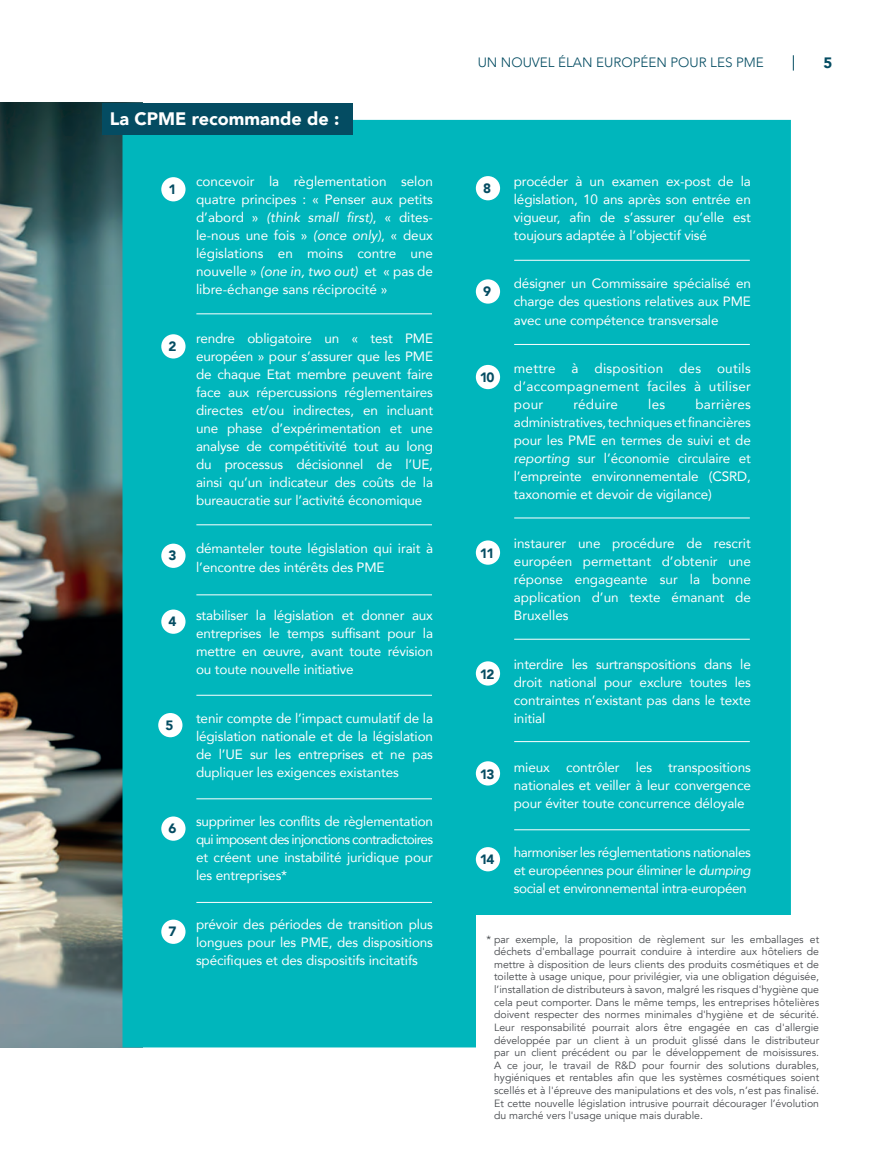
<style>
.page{position:relative;width:893px;height:1149px;background:#fff}
.page>*{position:absolute;margin:0;border:0;box-sizing:border-box;transform-origin:0 0}
.t1{font:900 18px "Avenir";color:#fff}
.t2{font:900 15px "Avenir";color:#044c62}
.t3{font:13.5px/18px "Avenir";letter-spacing:-.01em;color:#fff;text-align:justify}
.t4{font:300 13.5px "Avenir";color:#044c62}
.t5{font:900 13.5px "Avenir";letter-spacing:-.09em;color:#044c62}
.t6{font:13.5px "Avenir";letter-spacing:.02em;color:#fff}
.t7{font:10.5px/12.6px "Avenir";color:#474a4e;text-align:justify}
.s1{font-style:italic}
</style>
<div class="page">
<svg style="left:793px;top:55px;width:1px;height:16px"></svg>
<img style="left:0;top:103px;width:122px;height:944px">
<div style="left:122px;top:120px;width:669px;height:927px;background:#00b6bc"></div>
<div style="left:102px;top:103px;width:250px;height:32px;background:#044c62"></div>
<div style="left:476px;top:176px;width:24px;height:24px;background:#fff;border-radius:50%"></div>
<div style="left:476px;top:279px;width:24px;height:24px;background:#fff;border-radius:50%"></div>
<div style="left:476px;top:365px;width:24px;height:24px;background:#fff;border-radius:50%"></div>
<div style="left:476px;top:540px;width:24px;height:24px;background:#fff;border-radius:50%"></div>
<div style="left:476px;top:661px;width:24px;height:24px;background:#fff;border-radius:50%"></div>
<div style="left:476px;top:761px;width:24px;height:24px;background:#fff;border-radius:50%"></div>
<div style="left:476px;top:846px;width:24px;height:25px;background:#fff;border-radius:50%"></div>
<div style="left:161px;top:177px;width:25px;height:24px;background:#fff;border-radius:50%"></div>
<div style="left:161px;top:334px;width:25px;height:24px;background:#fff;border-radius:50%"></div>
<div style="left:161px;top:543px;width:25px;height:24px;background:#fff;border-radius:50%"></div>
<div style="left:161px;top:609px;width:25px;height:24px;background:#fff;border-radius:50%"></div>
<div style="left:158px;top:712px;width:24px;height:25px;background:#fff;border-radius:50%"></div>
<div style="left:161px;top:816px;width:25px;height:24px;background:#fff;border-radius:50%"></div>
<div style="left:161px;top:919px;width:25px;height:24px;background:#fff;border-radius:50%"></div>
<hr style="left:196px;top:313px;width:236px;height:1px;background:#fff">
<hr style="left:196px;top:524px;width:236px;height:1px;background:#fff">
<hr style="left:196px;top:594px;width:236px;height:1px;background:#fff">
<hr style="left:196px;top:694px;width:236px;height:1px;background:#fff">
<hr style="left:196px;top:798px;width:236px;height:1px;background:#fff">
<hr style="left:196px;top:901px;width:236px;height:1px;background:#fff">
<hr style="left:514px;top:260px;width:236px;height:1px;background:#fff">
<hr style="left:514px;top:344px;width:236px;height:1px;background:#fff">
<hr style="left:514px;top:517px;width:236px;height:1px;background:#fff">
<hr style="left:514px;top:638px;width:236px;height:1px;background:#fff">
<hr style="left:514px;top:741px;width:236px;height:1px;background:#fff">
<hr style="left:514px;top:829px;width:236px;height:1px;background:#fff">
<div style="left:476px;top:915px;width:362px;height:204px;background:#fff"></div>
<h1 class="t1" style="left:110px;top:104px;width:231px">La CPME recommande de :</h1>
<p class="t5" style="left:169px;top:177px;width:9px">1</p>
<p class="t5" style="left:169px;top:334px;width:9px">2</p>
<p class="t5" style="left:169px;top:543px;width:9px">3</p>
<p class="t5" style="left:169px;top:609px;width:9px">4</p>
<p class="t5" style="left:165px;top:713px;width:9px">5</p>
<p class="t5" style="left:169px;top:816px;width:9px">6</p>
<p class="t5" style="left:169px;top:919px;width:9px">7</p>
<p class="t3" style="left:196px;top:172px;width:239px">concevoir la règlementation selon quatre principes : « Penser aux petits d’abord » <span class="s1">(think small first)</span>, « dites&shy;le-nous une fois » <span class="s1">(once only)</span>, « deux législations en moins contre une nouvelle » <span class="s1">(one in, two out)</span> et « pas de libre-échange sans réciprocité »</p>
<p class="t3" style="left:196px;top:328px;width:239px">rendre obligatoire un « test PME européen » pour s’assurer que les PME de chaque Etat membre peuvent faire face aux répercussions réglementaires directes et/ou indirectes, en incluant une phase d’expérimentation et une analyse de compétitivité tout au long du processus décisionnel de l’UE, ainsi qu’un indicateur des coûts de la bureaucratie sur l’activité économique</p>
<p class="t3" style="left:196px;top:539px;width:238px">démanteler toute législation qui irait à l’encontre des intérêts des PME</p>
<p class="t3" style="left:196px;top:606px;width:239px">stabiliser la législation et donner aux entreprises le temps suffisant pour la mettre en œuvre, avant toute révision ou toute nouvelle initiative</p>
<p class="t3" style="left:196px;top:708px;width:239px">tenir compte de l’impact cumulatif de la législation nationale et de la législation de l’UE sur les entreprises et ne pas dupliquer les exigences existantes</p>
<p class="t3" style="left:196px;top:811px;width:239px">supprimer les conflits de règlementation qui imposent des injonctions contradictoires et créent une instabilité juridique pour les entreprises*</p>
<p class="t3" style="left:196px;top:914px;width:239px">prévoir des périodes de transition plus longues pour les PME, des dispositions spécifiques et des dispositifs incitatifs</p>
<p class="t4" style="left:478px;top:54px;width:288px">UN NOUVEL ÉLAN EUROPÉEN POUR LES PME</p>
<p class="t2" style="left:823px;top:50px;width:10px">5</p>
<p class="t5" style="left:483px;top:176px;width:9px">8</p>
<p class="t5" style="left:483px;top:279px;width:9px">9</p>
<p class="t5" style="left:480px;top:366px;width:16px">10</p>
<p class="t5" style="left:480px;top:541px;width:16px">11</p>
<p class="t5" style="left:480px;top:662px;width:16px">12</p>
<p class="t5" style="left:480px;top:762px;width:16px">13</p>
<p class="t5" style="left:480px;top:847px;width:16px">14</p>
<p class="t3" style="left:514px;top:171px;width:239px">procéder à un examen ex-post de la législation, 10 ans après son entrée en vigueur, afin de s’assurer qu’elle est toujours adaptée à l’objectif visé</p>
<p class="t3" style="left:514px;top:274px;width:239px">désigner un Commissaire spécialisé en charge des questions relatives aux PME avec une compétence transversale</p>
<p class="t3" style="left:514px;top:359px;width:239px">mettre à disposition des outils d’accompagnement faciles à utiliser pour</p>
<p class="t3" style="left:514px;top:395px;width:239px;text-indent:182px">barrières administratives, techniques et financières pour les PME en termes de suivi et de <span class="s1">reporting</span> sur l’économie circulaire et l’empreinte environnementale (CSRD, taxonomie et devoir de vigilance)</p>
<p class="t3" style="left:514px;top:534px;width:239px">instaurer une procédure de rescrit européen permettant d’obtenir une réponse engageante sur la bonne application d’un texte émanant de Bruxelles</p>
<p class="t3" style="left:514px;top:654px;width:239px">interdire les surtranspositions dans le droit national pour exclure toutes les contraintes n’existant pas dans le texte initial</p>
<p class="t3" style="left:514px;top:757px;width:239px">mieux contrôler les transpositions nationales et veiller à leur convergence pour éviter toute concurrence déloyale</p>
<p class="t3" style="left:514px;top:842px;width:239px">harmoniser les réglementations nationales et européennes pour éliminer le <span class="s1">dumping </span>social et environnemental intra-européen</p>
<p class="t6" style="left:573px;top:393px;width:46px">réduire</p>
<p class="t3" style="left:648px;top:395px;width:19px">les</p>
<p class="t7" style="left:494px;top:932px;width:327px;text-indent:-8px">* par exemple, la proposition de règlement sur les emballages et déchets d'emballage pourrait conduire à interdire aux hôteliers de mettre à disposition de leurs clients des produits cosmétiques et de toilette à usage unique, pour privilégier, via une obligation déguisée, l’installation de distributeurs à savon, malgré les risques d'hygiène que cela peut comporter. Dans le même temps, les entreprises hôtelières doivent respecter des normes minimales d'hygiène et de sécurité.<br>Leur responsabilité pourrait alors être engagée en cas d'allergie développée par un client à un produit glissé dans le distributeur par un client précédent ou par le développement de moisissures.<br>A ce jour, le travail de R&amp;D pour fournir des solutions durables, hygiéniques et rentables afin que les systèmes cosmétiques soient scellés et à l'épreuve des manipulations et des vols, n’est pas finalisé.<br>Et cette nouvelle législation intrusive pourrait décourager l’évolution du marché vers l'usage unique mais durable.</p>
</div>
